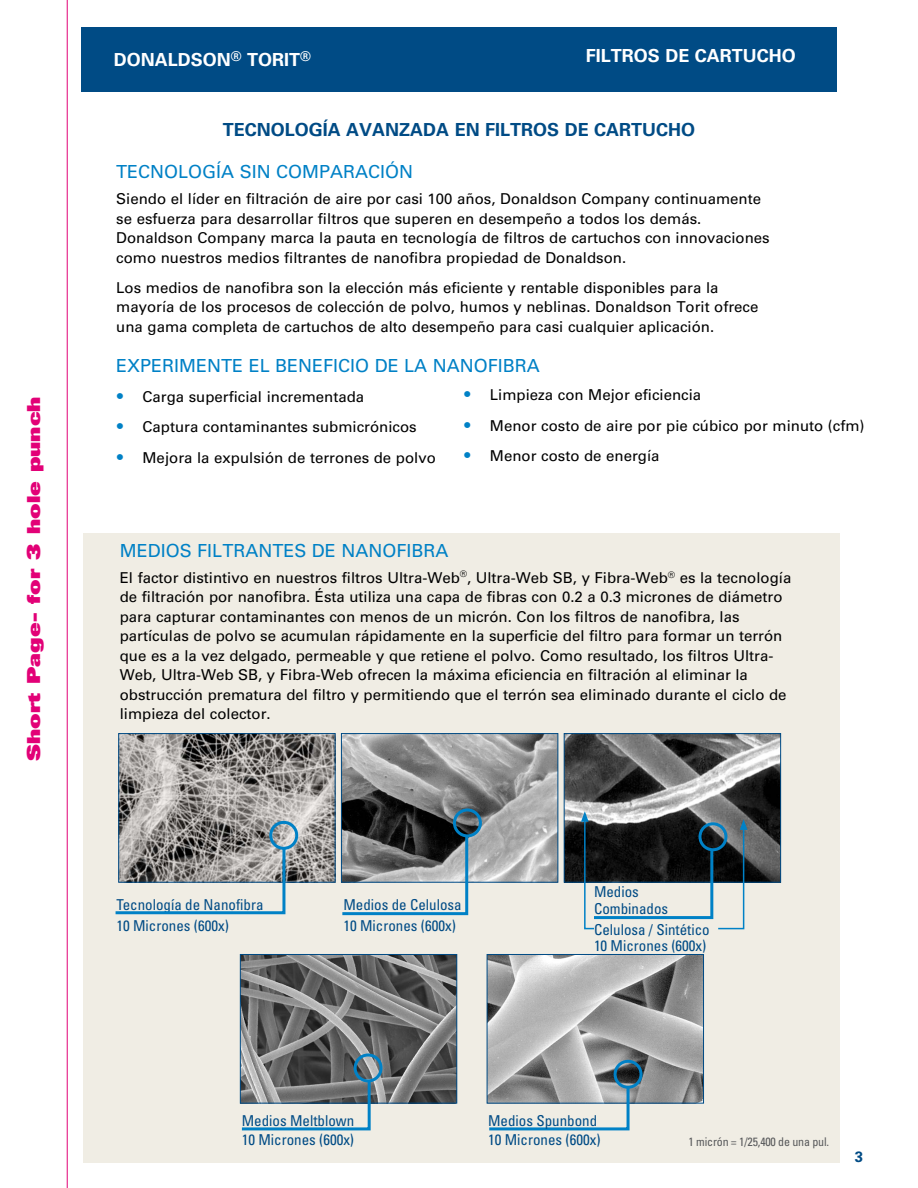
<style>
.page{position:relative;width:918px;height:1188px;background:#fff}
.page>*{position:absolute;margin:0;border:0;box-sizing:border-box;transform-origin:0 0}
.Page_Subheads{font:18px "Univers LT Std";color:#0081c6}
.Page_Headline-_Top{font:700 18px "Univers LT Std";color:#004b85}
.t1{font:700 18px "Univers LT Std";color:#fff}
.t2{font:18px "Univers LT Std X Black";color:#e20177;scale:1.3 1}
.Body{font:15px/19.5px "Univers LT Std";color:#000}
.t3{font:condensed 15px/16.5px "Univers LT Std";color:#004b85}
.Photo_Descriptor-_Sm{font:700 15px "Univers LT Std";color:#004b85}
.t4{font:condensed 12px "Univers LT Std";letter-spacing:-.015em;color:#58595b}
.s1{font-weight:700;font-size:16.5px;color:#0081c6}
</style>
<div class="page">
<div style="left:81px;top:27px;width:756px;height:65px;background:#004b85"></div>
<hr style="left:67px;top:0;width:1px;height:1188px;background:#e20177">
<div style="left:83px;top:533px;width:756px;height:630px;background:#f0ede4"></div>
<img style="left:120px;top:735px;width:214px;height:146px">
<div style="left:118px;top:733px;width:218px;height:150px;border:1px solid #004b85"></div>
<svg style="left:115px;top:845px;width:172px;height:70px"></svg>
<div style="left:269px;top:821px;width:29px;height:29px;border:3px solid #0081c6;border-radius:50%"></div>
<img style="left:343px;top:735px;width:213px;height:146px">
<div style="left:341px;top:733px;width:217px;height:150px;border:1px solid #004b85"></div>
<svg style="left:340px;top:832px;width:130px;height:84px"></svg>
<div style="left:453px;top:808px;width:29px;height:29px;border:3px solid #0081c6;border-radius:50%"></div>
<img style="left:489px;top:956px;width:213px;height:146px">
<div style="left:487px;top:954px;width:217px;height:150px;border:1px solid #004b85"></div>
<svg style="left:486px;top:1083px;width:145px;height:48px"></svg>
<div style="left:614px;top:1060px;width:29px;height:29px;border:3px solid #0081c6;border-radius:50%"></div>
<img style="left:242px;top:956px;width:213px;height:146px">
<div style="left:240px;top:954px;width:217px;height:150px;border:1px solid #004b85"></div>
<svg style="left:239px;top:1077px;width:133px;height:54px"></svg>
<div style="left:354px;top:1053px;width:29px;height:29px;border:3px solid #0081c6;border-radius:50%"></div>
<img style="left:566px;top:735px;width:213px;height:146px">
<div style="left:564px;top:733px;width:217px;height:150px;border:1px solid #004b85"></div>
<svg style="left:581px;top:811px;width:166px;height:119px"></svg>
<div style="left:698px;top:822px;width:29px;height:29px;border:3px solid #0081c6;border-radius:50%"></div>
<p class="t2" style="left:22px;top:761px;width:282px;rotate:-90deg">Short Page- for 3 hole punch</p>
<p class="t1" style="left:114px;top:49px;width:199px">DONALDSON<sup>®</sup> TORIT<sup>®</sup></p>
<p class="t1" style="left:586px;top:45px;width:212px">FILTROS DE CARTUCHO</p>
<p class="Page_Headline-_Top" style="left:223px;top:119px;width:474px">TECNOLOGÍA AVANZADA EN FILTROS DE CARTUCHO</p>
<p class="Page_Subheads" style="left:116px;top:161px;width:299px">TECNOLOGÍA SIN COMPARACIÓN</p>
<p class="Body" style="left:116px;top:189px;width:655px">Siendo el líder en filtración de aire por casi 100 años, Donaldson Company continuamente se esfuerza para desarrollar filtros que superen en desempeño a todos los demás.<br>Donaldson Company marca la pauta en tecnología de filtros de cartuchos con innovaciones como nuestros medios filtrantes de nanofibra propiedad de Donaldson.</p>
<p class="Body" style="left:116px;top:278px;width:644px">Los medios de nanofibra son la elección más eficiente y rentable disponibles para la mayoría de los procesos de colección de polvo, humos y neblinas. Donaldson Torit ofrece una gama completa de cartuchos de alto desempeño para casi cualquier aplicación.</p>
<p class="Page_Subheads" style="left:116px;top:355px;width:425px">EXPERIMENTE EL BENEFICIO DE LA NANOFIBRA</p>
<p class="Body" style="left:117px;top:387px;width:249px"><span class="s1">•</span> Carga superficial incrementada</p>
<p class="Body" style="left:117px;top:417px;width:301px"><span class="s1">•</span> Captura contaminantes submicrónicos</p>
<p class="Body" style="left:117px;top:448px;width:320px"><span class="s1">•</span> Mejora la expulsión de terrones de polvo</p>
<p class="Body" style="left:464px;top:385px;width:238px"><span class="s1">•</span> Limpieza con Mejor eficiencia</p>
<p class="Body" style="left:464px;top:416px;width:402px"><span class="s1">•</span> Menor costo de aire por pie cúbico por minuto (cfm)</p>
<p class="Body" style="left:464px;top:446px;width:197px"><span class="s1">•</span> Menor costo de energía</p>
<p class="Page_Subheads" style="left:120px;top:540px;width:330px">MEDIOS FILTRANTES DE NANOFIBRA</p>
<p class="Body" style="left:120px;top:568px;width:673px">El factor distintivo en nuestros filtros Ultra-Web<sup>®</sup>, Ultra-Web SB, y Fibra-Web<sup>®</sup> es la tecnología de filtración por nanofibra. Ésta utiliza una capa de fibras con 0.2 a 0.3 micrones de diámetro para capturar contaminantes con menos de un micrón. Con los filtros de nanofibra, las partículas de polvo se acumulan rápidamente en la superficie del filtro para formar un terrón que es a la vez delgado, permeable y que retiene el polvo. Como resultado, los filtros Ultra-Web, Ultra-Web SB, y Fibra-Web ofrecen la máxima eficiencia en filtración al eliminar la obstrucción prematura del filtro y permitiendo que el terrón sea eliminado durante el ciclo de limpieza del colector.</p>
<p class="t3" style="left:116px;top:896px;width:149px">Tecnología de Nanofibra</p>
<p class="t3" style="left:116px;top:917px;width:114px">10 Micrones (600x)</p>
<p class="t3" style="left:343px;top:896px;width:120px">Medios de Celulosa</p>
<p class="t3" style="left:343px;top:917px;width:114px">10 Micrones (600x)</p>
<p class="t3" style="left:594px;top:884px;width:46px">Medios</p>
<p class="t3" style="left:594px;top:900px;width:76px">Combinados</p>
<p class="t3" style="left:594px;top:921px;width:117px">Celulosa / Sintético<br>10 Micrones (600x)</p>
<p class="t3" style="left:242px;top:1112px;width:114px">Medios Meltblown</p>
<p class="t3" style="left:242px;top:1132px;width:114px">10 Micrones (600x)</p>
<p class="t3" style="left:488px;top:1112px;width:111px">Medios Spunbond</p>
<p class="t3" style="left:488px;top:1132px;width:114px">10 Micrones (600x)</p>
<p class="t4" style="left:689px;top:1134px;width:142px">1 micrón = 1/25,400 de una pul.</p>
<p class="Photo_Descriptor-_Sm" style="left:855px;top:1148px;width:10px">3</p>
</div>
